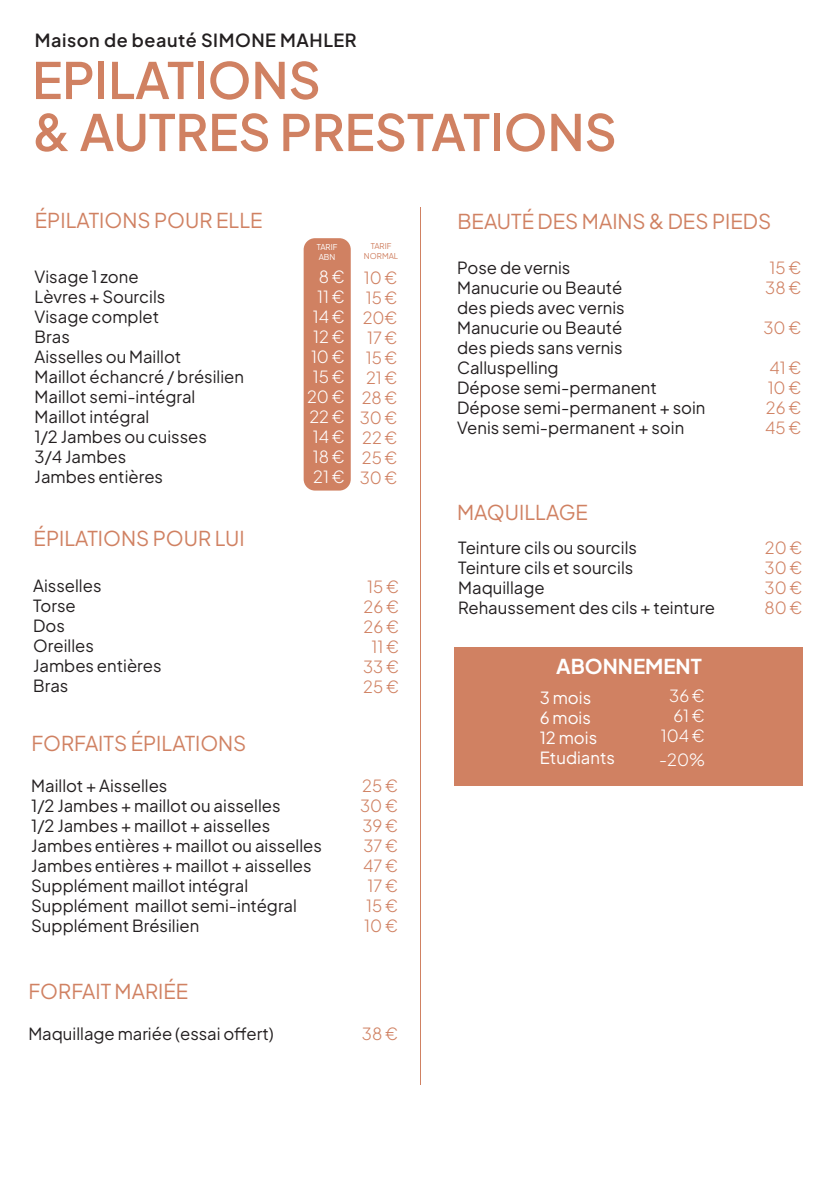
<style>
.page{position:relative;width:840px;height:1191px;background:#fff}
.page>*{position:absolute;margin:0;border:0;box-sizing:border-box;transform-origin:0 0}
.t1{font:600 50px "Plus Jakarta Sans";color:#d08162}
.t2{font:20.4px "Plus Jakarta Sans";color:#d08162}
.t3{font:700 20.4px "Plus Jakarta Sans";color:#fff}
.t4{font:600 18px "Plus Jakarta Sans";letter-spacing:.03em;color:#231f20}
.t5{font:16.6px "Plus Jakarta Sans";color:#231f20}
.t6{font:300 16.6px/20px "Plus Jakarta Sans";color:#d08162}
.t7{font:300 16.6px "Plus Jakarta Sans";color:#fff}
.t8{font:16.6px "Plus Jakarta Sans";color:#fff}
.t9{font:8px "Plus Jakarta Sans";color:#d08162}
.t10{font:8px "Plus Jakarta Sans";color:#fff}
</style>
<div class="page">
<div style="left:303px;top:238px;width:47px;height:252px;background:#d08162;border-radius:11px"></div>
<hr style="left:420px;top:207px;width:1px;height:877px;background:#d08162">
<div style="left:454px;top:646px;width:347px;height:139px;background:#d08162"></div>
<p class="t4" style="left:35px;top:25px;width:323px">Maison de beauté SIMONE MAHLER</p>
<p class="t1" style="left:32px;top:37px;width:290px">EPILATIONS</p>
<p class="t1" style="left:32px;top:89px;width:586px">&amp; AUTRES PRESTATIONS</p>
<p class="t2" style="left:35px;top:204px;width:229px">ÉPILATIONS POUR ELLE</p>
<p class="t5" style="left:35px;top:263px;width:105px">Visage 1 zone</p>
<p class="t5" style="left:35px;top:283px;width:132px">Lèvres + Sourcils</p>
<p class="t5" style="left:35px;top:303px;width:126px">Visage complet</p>
<p class="t5" style="left:35px;top:323px;width:37px">Bras</p>
<p class="t5" style="left:35px;top:343px;width:148px">Aisselles ou Maillot</p>
<p class="t5" style="left:35px;top:363px;width:211px">Maillot échancré / brésilien</p>
<p class="t5" style="left:35px;top:383px;width:162px">Maillot semi-intégral</p>
<p class="t5" style="left:35px;top:403px;width:116px">Maillot intégral</p>
<p class="t5" style="left:35px;top:423px;width:174px">1/2 Jambes ou cuisses</p>
<p class="t5" style="left:35px;top:443px;width:93px">3/4 Jambes</p>
<p class="t5" style="left:35px;top:463px;width:130px">Jambes entières</p>
<p class="t2" style="left:33px;top:521px;width:212px">ÉPILATIONS POUR LUI</p>
<p class="t5" style="left:33px;top:572px;width:70px">Aisselles</p>
<p class="t5" style="left:33px;top:592px;width:44px">Torse</p>
<p class="t5" style="left:33px;top:612px;width:33px">Dos</p>
<p class="t5" style="left:33px;top:632px;width:62px">Oreilles</p>
<p class="t5" style="left:33px;top:652px;width:130px">Jambes entières</p>
<p class="t5" style="left:33px;top:672px;width:37px">Bras</p>
<p class="t2" style="left:31px;top:727px;width:216px">FORFAITS ÉPILATIONS</p>
<p class="t10" style="left:316px;top:241px;width:22px">TARIF</p>
<p class="t10" style="left:318px;top:250px;width:18px">ABN</p>
<p class="t7" style="left:318px;top:264px;width:28px">8 €</p>
<p class="t7" style="left:317px;top:284px;width:29px">11 €</p>
<p class="t7" style="left:312px;top:304px;width:33px">14 €</p>
<p class="t7" style="left:313px;top:324px;width:33px">12 €</p>
<p class="t7" style="left:311px;top:344px;width:35px">10 €</p>
<p class="t7" style="left:313px;top:364px;width:33px">15 €</p>
<p class="t7" style="left:307px;top:384px;width:39px">20 €</p>
<p class="t7" style="left:309px;top:404px;width:37px">22 €</p>
<p class="t7" style="left:312px;top:424px;width:33px">14 €</p>
<p class="t7" style="left:312px;top:444px;width:33px">18 €</p>
<p class="t7" style="left:313px;top:464px;width:33px">21 €</p>
<p class="t5" style="left:31px;top:772px;width:138px">Maillot + Aisselles</p>
<p class="t5" style="left:31px;top:792px;width:251px">1/2 Jambes + maillot ou aisselles</p>
<p class="t5" style="left:31px;top:812px;width:240px">1/2 Jambes + maillot + aisselles</p>
<p class="t5" style="left:31px;top:832px;width:292px">Jambes entières + maillot ou aisselles</p>
<p class="t5" style="left:31px;top:852px;width:282px">Jambes entières + maillot + aisselles</p>
<p class="t5" style="left:31px;top:872px;width:218px">Supplément maillot intégral</p>
<p class="t5" style="left:31px;top:892px;width:267px">Supplément maillot semi-intégral</p>
<p class="t5" style="left:31px;top:912px;width:169px">Supplément Brésilien</p>
<p class="t9" style="left:370px;top:240px;width:22px">TARIF</p>
<p class="t9" style="left:364px;top:249px;width:36px">NORMAL</p>
<p class="t6" style="left:364px;top:266px;width:35px">10 €</p>
<p class="t6" style="left:362px;top:286px;width:36px">15 €<br>20€</p>
<p class="t6" style="left:367px;top:326px;width:32px">17 €</p>
<p class="t6" style="left:365px;top:346px;width:33px">15 €</p>
<p class="t6" style="left:366px;top:366px;width:33px">21 €</p>
<p class="t6" style="left:361px;top:386px;width:37px">28 €</p>
<p class="t6" style="left:359px;top:406px;width:39px">30 €</p>
<p class="t6" style="left:362px;top:426px;width:37px">22 €</p>
<p class="t6" style="left:361px;top:446px;width:37px">25 €</p>
<p class="t6" style="left:359px;top:466px;width:39px">30 €</p>
<p class="t6" style="left:367px;top:575px;width:33px">15 €</p>
<p class="t6" style="left:363px;top:595px;width:37px">26 €</p>
<p class="t6" style="left:363px;top:615px;width:37px">26 €</p>
<p class="t6" style="left:371px;top:635px;width:29px">11 €</p>
<p class="t6" style="left:363px;top:655px;width:37px">33 €</p>
<p class="t6" style="left:363px;top:675px;width:37px">25 €</p>
<p class="t6" style="left:362px;top:774px;width:37px">25 €</p>
<p class="t6" style="left:360px;top:794px;width:39px">30 €</p>
<p class="t6" style="left:362px;top:814px;width:37px">39 €</p>
<p class="t6" style="left:363px;top:834px;width:36px">37 €</p>
<p class="t6" style="left:363px;top:854px;width:36px">47 €</p>
<p class="t6" style="left:367px;top:874px;width:32px">17 €</p>
<p class="t6" style="left:366px;top:894px;width:33px">15 €</p>
<p class="t6" style="left:364px;top:914px;width:35px">10 €</p>
<p class="t2" style="left:29px;top:974px;width:161px">FORFAIT MARIÉE</p>
<p class="t5" style="left:28px;top:1019px;width:247px">Maquillage mariée (essai offert)</p>
<p class="t6" style="left:362px;top:1021px;width:38px">38 €</p>
<p class="t2" style="left:457px;top:204px;width:315px">BEAUTÉ DES MAINS &amp; DES PIEDS</p>
<p class="t5" style="left:457px;top:255px;width:115px">Pose de vernis</p>
<p class="t5" style="left:457px;top:275px;width:166px">Manucurie ou Beauté</p>
<p class="t5" style="left:457px;top:295px;width:169px">des pieds avec vernis</p>
<p class="t5" style="left:457px;top:315px;width:166px">Manucurie ou Beauté</p>
<p class="t5" style="left:457px;top:335px;width:167px">des pieds sans vernis</p>
<p class="t5" style="left:457px;top:355px;width:103px">Calluspelling</p>
<p class="t5" style="left:457px;top:375px;width:201px">Dépose semi-permanent</p>
<p class="t5" style="left:457px;top:395px;width:250px">Dépose semi-permanent + soin</p>
<p class="t5" style="left:457px;top:415px;width:228px">Venis semi-permanent + soin</p>
<p class="t2" style="left:457px;top:496px;width:132px">MAQUILLAGE</p>
<p class="t5" style="left:458px;top:534px;width:180px">Teinture cils ou sourcils</p>
<p class="t5" style="left:458px;top:554px;width:176px">Teinture cils et sourcils</p>
<p class="t5" style="left:458px;top:574px;width:88px">Maquillage</p>
<p class="t5" style="left:458px;top:594px;width:258px">Rehaussement des cils + teinture</p>
<p class="t3" style="left:556px;top:648px;width:147px">ABONNEMENT</p>
<p class="t8" style="left:539px;top:684px;width:53px">3 mois</p>
<p class="t8" style="left:539px;top:704px;width:53px">6 mois</p>
<p class="t8" style="left:539px;top:724px;width:59px">12 mois</p>
<p class="t8" style="left:539px;top:744px;width:77px">Etudiants</p>
<p class="t7" style="left:669px;top:682px;width:37px">36 €</p>
<p class="t7" style="left:673px;top:702px;width:33px">61 €</p>
<p class="t7" style="left:660px;top:722px;width:45px">104 €</p>
<p class="t7" style="left:658px;top:746px;width:47px">-20%</p>
<p class="t6" style="left:769px;top:256px;width:33px">15 €</p>
<p class="t6" style="left:764px;top:276px;width:38px">38 €</p>
<p class="t6" style="left:763px;top:316px;width:39px">30 €</p>
<p class="t6" style="left:769px;top:356px;width:33px">41 €</p>
<p class="t6" style="left:767px;top:376px;width:35px">10 €</p>
<p class="t6" style="left:765px;top:396px;width:37px">26 €</p>
<p class="t6" style="left:764px;top:416px;width:38px">45 €</p>
<p class="t6" style="left:764px;top:536px;width:39px">20 €</p>
<p class="t6" style="left:764px;top:556px;width:39px">30 €</p>
<p class="t6" style="left:764px;top:576px;width:39px">30 €</p>
<p class="t6" style="left:764px;top:596px;width:40px">80 €</p>
</div>
